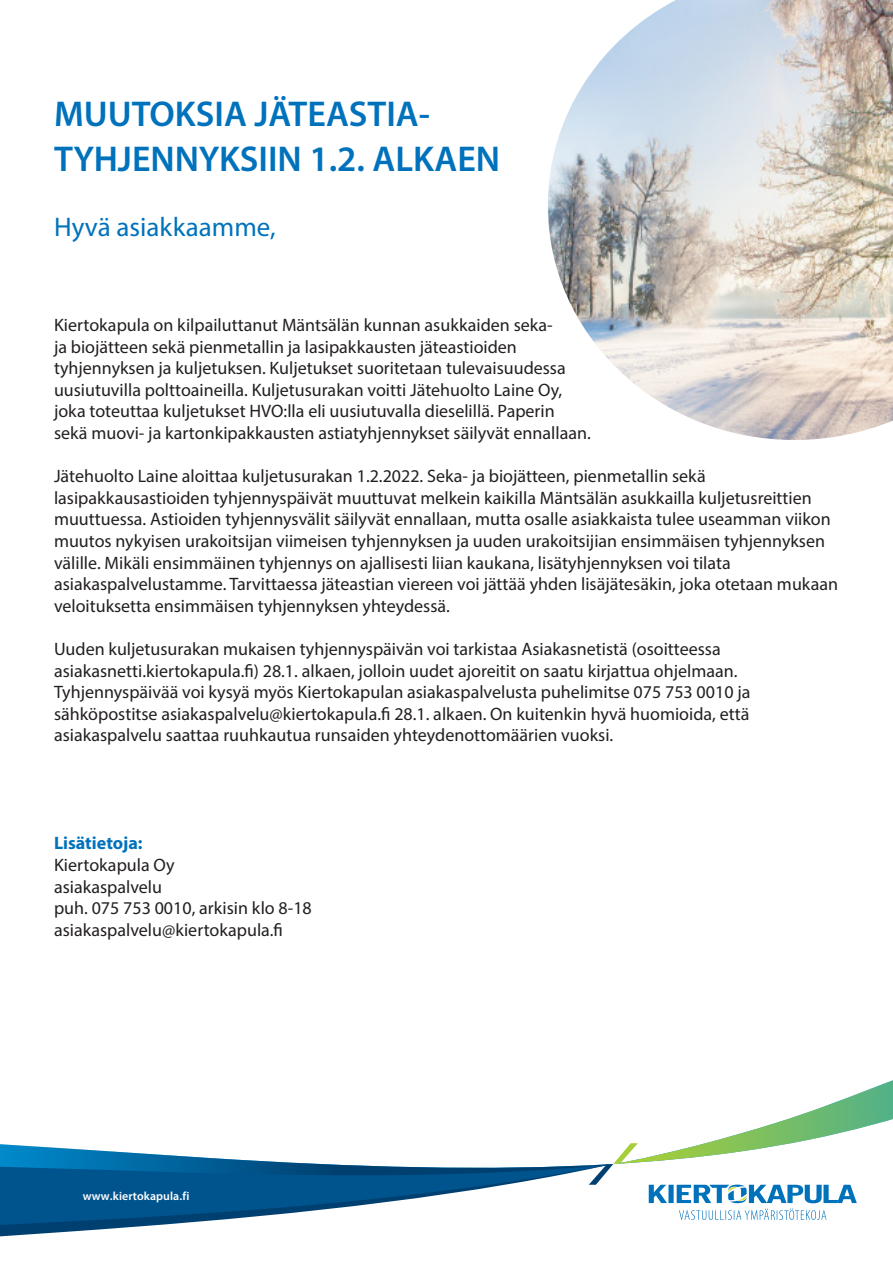
<style>
.page{position:relative;width:893px;height:1263px;background:#fff}
.page>*{position:absolute;margin:0;border:0;box-sizing:border-box;transform-origin:0 0}
.t1{font:600 36px/45px "Myriad Pro";color:#0072bc}
.t2{font:27px "Myriad Pro";color:#0072bc}
.leipäteksti{font:18px/21.6px "Myriad Pro";color:#231f20}
.leipäteksti-2{font:700 18px "Myriad Pro";color:#0072bc}
.t3{font:600 11.85px "Myriad Pro";letter-spacing:.01em;color:#fff}
</style>
<div class="page">
<img style="left:548px;top:0;width:345px;height:440px">
<svg style="left:0;top:1149px;width:589px;height:88px"></svg>
<svg style="left:589px;top:1080px;width:304px;height:140px"></svg>
<p class="t1" style="left:54px;top:90px;width:448px">MUUTOKSIA JÄTEASTIA-<br>TYHJENNYKSIIN 1.2. ALKAEN</p>
<p class="t2" style="left:54px;top:210px;width:223px">Hyvä asiakkaamme,</p>
<p class="leipäteksti" style="left:54px;top:314px;width:500px">Kiertokapula on kilpailuttanut Mäntsälän kunnan asukkaiden seka-</p>
<p class="leipäteksti" style="left:54px;top:335px;width:464px">ja biojätteen sekä pienmetallin ja lasipakkausten jäteastioiden</p>
<p class="leipäteksti" style="left:54px;top:357px;width:513px">tyhjennyksen ja kuljetuksen. Kuljetukset suoritetaan tulevaisuudessa</p>
<p class="leipäteksti" style="left:54px;top:379px;width:510px">uusiutuvilla polttoaineilla. Kuljetusurakan voitti Jätehuolto Laine Oy,</p>
<p class="leipäteksti" style="left:54px;top:400px;width:502px">joka toteuttaa kuljetukset HVO:lla eli uusiutuvalla dieselillä. Paperin</p>
<p class="leipäteksti" style="left:54px;top:422px;width:538px">sekä muovi- ja kartonkipakkausten astiatyhjennykset säilyvät ennallaan.</p>
<p class="leipäteksti" style="left:54px;top:465px;width:778px">Jätehuolto Laine aloittaa kuljetusurakan 1.2.2022. Seka- ja biojätteen, pienmetallin sekä lasipakkausastioiden tyhjennyspäivät muuttuvat melkein kaikilla Mäntsälän asukkailla kuljetusreittien muuttuessa. Astioiden tyhjennysvälit säilyvät ennallaan, mutta osalle asiakkaista tulee useamman viikon</p>
<p class="leipäteksti" style="left:54px;top:530px;width:785px">muutos nykyisen urakoitsijan viimeisen tyhjennyksen ja uuden urakoitsijian ensimmäisen tyhjennyksen välille. Mikäli ensimmäinen tyhjennys on ajallisesti liian kaukana, lisätyhjennyksen voi tilata asiakaspalvelustamme. Tarvittaessa jäteastian viereen voi jättää yhden lisäjätesäkin, joka otetaan mukaan veloituksetta ensimmäisen tyhjennyksen yhteydessä.</p>
<p class="leipäteksti" style="left:54px;top:638px;width:698px">Uuden kuljetusurakan mukaisen tyhjennyspäivän voi tarkistaa Asiakasnetistä (osoitteessa asiakasnetti.kiertokapula.fi) 28.1. alkaen, jolloin uudet ajoreitit on saatu kirjattua ohjelmaan.<br>Tyhjennyspäivää voi kysyä myös Kiertokapulan asiakaspalvelusta puhelimitse 075 753 0010 ja sähköpostitse asiakaspalvelu@kiertokapula.fi 28.1. alkaen. On kuitenkin hyvä huomioida, että asiakaspalvelu saattaa ruuhkautua runsaiden yhteydenottomäärien vuoksi.</p>
<p class="leipäteksti-2" style="left:54px;top:832px;width:90px">Lisätietoja:</p>
<p class="leipäteksti" style="left:54px;top:854px;width:122px">Kiertokapula Oy</p>
<p class="leipäteksti" style="left:54px;top:875px;width:110px">asiakaspalvelu</p>
<p class="leipäteksti" style="left:54px;top:897px;width:259px">puh. 075 753 0010, arkisin klo 8-18</p>
<p class="leipäteksti" style="left:54px;top:919px;width:231px">asiakaspalvelu@kiertokapula.fi</p>
<p class="t3" style="left:83px;top:1188px;width:108px">www.kiertokapula.fi</p>
</div>
